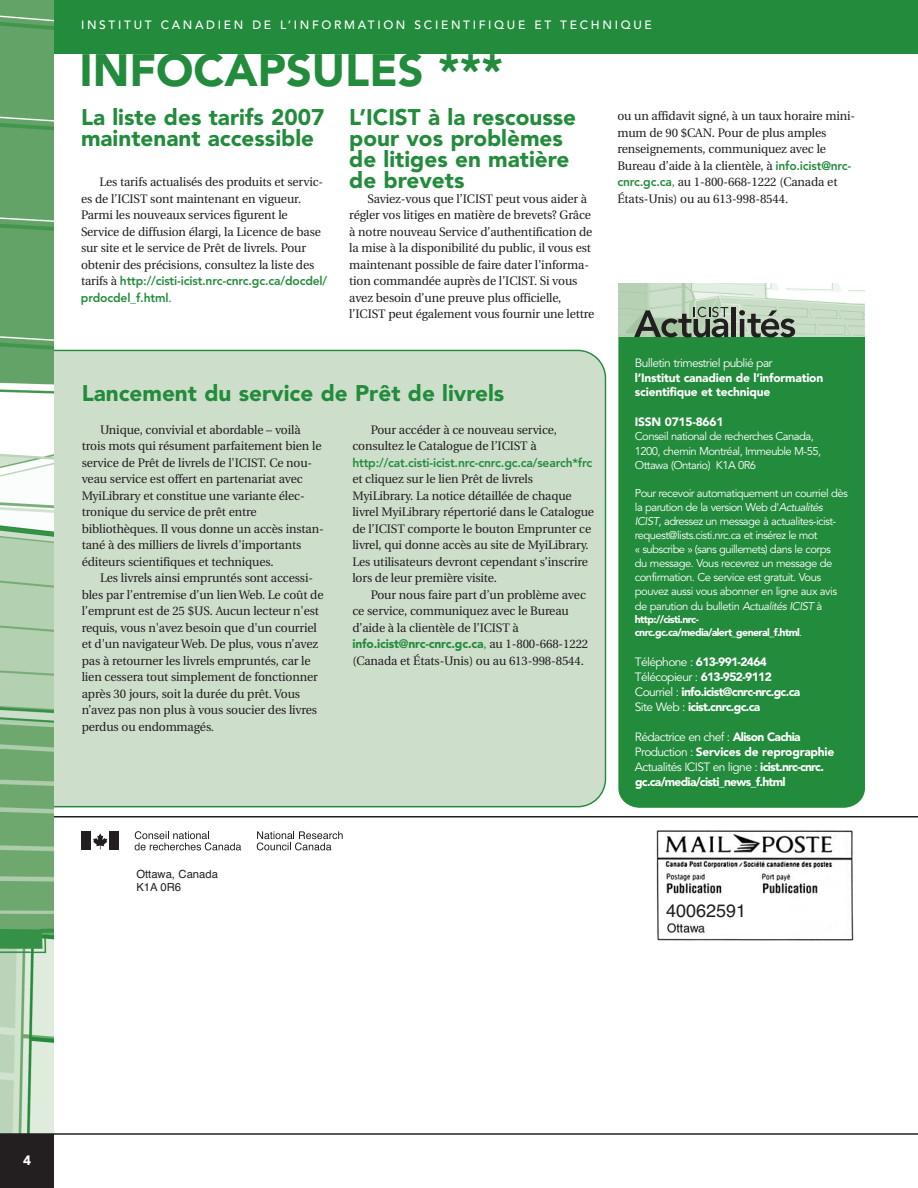
<style>
.page{position:relative;width:918px;height:1188px;background:#fff}
.page>*{position:absolute;margin:0;border:0;box-sizing:border-box;transform-origin:0 0}
.t1{font:900 45px "Avenir";color:#238b3c}
.t2{font:900 22.5px/21px "Avenir";color:#238b3c}
.t3{font:18px "Helvetica";color:#231f20}
.t4{font:900 13.5px "Avenir";color:#fff}
.t5{font:12.3px/16.5px "Utopia";letter-spacing:-.01em;color:#231f20}
.t6{font:800 12.3px/16.5px "Avenir";letter-spacing:-.01em;color:#238b3c}
.t7{font:900 12.3px "Avenir";letter-spacing:-.01em;color:#238b3c}
.t8{font:900 12px/15px "Avenir";letter-spacing:-.02em;color:#fff}
.t9{font:900 12px/15px "Avenir";letter-spacing:-.055em;color:#fff}
.t10{font:500 12px "Avenir";letter-spacing:.22em;color:#fff}
.t11{font:12px "Avenir";letter-spacing:-.05em;color:#fff}
.t12{font:11.25px/14.1px "Avenir";letter-spacing:-.05em;color:#fff}
.t13{font:11.25px/13.5px "Helvetica";color:#231f20}
.t14{font:900 10.5px/13.2px "Avenir";letter-spacing:-.06em;color:#fff}
.s1{font-family:"Utopia";font-weight:400;color:#231f20}
.s2{font-family:"Utopia";font-weight:400}
.s3{font-family:"Avenir";font-weight:800;color:#238b3c}
.s4{color:#238b3c}
.s5{font-weight:400}
</style>
<div class="page">
<div style="left:54px;top:350px;width:552px;height:457px;background:#cddfcb"></div>
<hr style="left:5px;top:816px;width:913px;height:2px;background:#231f20">
<div style="left:0;top:0;width:918px;height:54px;background:#238b3c"></div>
<img style="left:0;top:0;width:54px;height:1133px">
<hr style="left:0;top:1133px;width:918px;height:2px;background:#231f20">
<div style="left:0;top:1134px;width:54px;height:54px;background:#231f20"></div>
<img style="left:656px;top:830px;width:198px;height:111px">
<div style="left:665px;top:902px;width:92px;height:20px;background:#fff"></div>
<div style="left:82px;top:831px;width:9px;height:19px;background:#231f20"></div>
<div style="left:110px;top:831px;width:9px;height:19px;background:#231f20"></div>
<svg style="left:93px;top:833px;width:14px;height:16px"></svg>
<svg style="left:257px;top:831px;width:86px;height:19px"></svg>
<svg style="left:135px;top:831px;width:106px;height:19px"></svg>
<div style="left:618px;top:336px;width:247px;height:472px;background:#238b3c"></div>
<img style="left:618px;top:284px;width:247px;height:52px">
<svg style="left:634px;top:307px;width:94px;height:30px;background:#7f8e7d"></svg>
<hr style="left:732px;top:307px;width:4px;height:30px;background:#231f20">
<svg style="left:739px;top:310px;width:56px;height:27px;background:#818b7f"></svg>
<p class="t10" style="left:81px;top:20px;width:572px">INSTITUT CANADIEN DE L’INFORMATION SCIENTIFIQUE ET TECHNIQUE</p>
<h1 class="t1" style="left:80px;top:52px;width:425px">INFOCAPSULES ***</h1>
<h2 class="t2" style="left:81px;top:109px;width:245px">La liste des tarifs 2007 maintenant accessible</h2>
<p class="t5" style="left:81px;top:175px;width:244px;text-indent:18px">Les tarifs actualisés des produits et servic&shy;es de l’ICIST sont maintenant en vigueur.<br>Parmi les nouveaux services figurent le Service de diffusion élargi, la Licence de base sur site et le service de Prêt de livrels. Pour obtenir des précisions, consultez la liste des</p>
<p class="t6" style="left:81px;top:274px;width:248px"><span class="s1">tarifs à</span> http://cisti-icist.nrc-cnrc.gc.ca/docdel/ prdocdel_f.html<span class="s2">.</span></p>
<h2 class="t2" style="left:349px;top:109px;width:228px">L’ICIST à la rescousse pour vos problèmes de litiges en matière de brevets</h2>
<p class="t5" style="left:349px;top:191px;width:247px;text-indent:18px">Saviez-vous que l’ICIST peut vous aider à régler vos litiges en matière de brevets? Grâce à notre nouveau Service d’authentification de la mise à la disponibilité du public, il vous est maintenant possible de faire dater l’informa&shy;tion commandée auprès de l’ICIST. Si vous avez besoin d’une preuve plus officielle, l’ICIST peut également vous fournir une lettre</p>
<h2 class="t2" style="left:82px;top:385px;width:424px">Lancement du service de Prêt de livrels</h2>
<p class="t5" style="left:82px;top:422px;width:244px;text-indent:18px">Unique, convivial et abordable – voilà trois mots qui résument parfaitement bien le service de Prêt de livrels de l'ICIST. Ce nou&shy;veau service est offert en partenariat avec MyiLibrary et constitue une variante élec&shy;tronique du service de prêt entre bibliothèques. Il vous donne un accès instan&shy;tané à des milliers de livrels d'importants éditeurs scientifiques et techniques.</p>
<p class="t5" style="left:82px;top:571px;width:243px;text-indent:18px">Les livrels ainsi empruntés sont accessi&shy;bles par l’entremise d’un lien Web. Le coût de l’emprunt est de 25 $US. Aucun lecteur n'est requis, vous n'avez besoin que d'un courriel et d'un navigateur Web. De plus, vous n’avez pas à retourner les livrels empruntés, car le lien cessera tout simplement de fonctionner après 30 jours, soit la durée du prêt. Vous n’avez pas non plus à vous soucier des livres perdus ou endommagés.</p>
<p class="t5" style="left:352px;top:422px;width:206px;text-indent:18px">Pour accéder à ce nouveau service, consultez le Catalogue de l’ICIST à</p>
<p class="t6" style="left:352px;top:455px;width:241px">http://cat.cisti-icist.nrc-cnrc.gc.ca/search*frc</p>
<p class="t5" style="left:352px;top:472px;width:243px">et cliquez sur le lien Prêt de livrels MyiLibrary. La notice détaillée de chaque livrel MyiLibrary répertorié dans le Catalogue de l’ICIST comporte le bouton Emprunter ce livrel, qui donne accès au site de MyiLibrary.<br>Les utilisateurs devront cependant s’inscrire lors de leur première visite.</p>
<p class="t5" style="left:352px;top:587px;width:235px;text-indent:18px">Pour nous faire part d’un problème avec ce service, communiquez avec le Bureau d’aide à la clientèle de l’ICIST à</p>
<p class="t7" style="left:352px;top:639px;width:237px">info.icist@nrc-cnrc.gc.ca<span class="s2">,</span> <span class="s1">au 1-800-668-1222</span></p>
<p class="t5" style="left:352px;top:653px;width:233px">(Canada et États-Unis) ou au 613-998-8544.</p>
<p class="t5" style="left:617px;top:109px;width:239px">ou un affidavit signé, à un taux horaire mini&shy;mum de 90 $CAN. Pour de plus amples renseignements, communiquez avec le Bureau d’aide à la clientèle, à <span class="s3">info.icist@nrc&shy;cnrc.gc.ca</span><span class="s4">,</span> au 1-800-668-1222 (Canada et États-Unis) ou au 613-998-8544.</p>
<p class="t11" style="left:635px;top:357px;width:139px">Bulletin trimestriel publié par</p>
<p class="t8" style="left:635px;top:371px;width:190px;line-height:14.4px">l’Institut canadien de l’information scientifique et technique</p>
<p class="t8" style="left:635px;top:415px;width:90px">ISSN 0715-8661</p>
<p class="t12" style="left:635px;top:431px;width:188px">Conseil national de recherches Canada,<br>1200, chemin Montréal, Immeuble M-55,<br>Ottawa (Ontario) K1A 0R6</p>
<p class="t12" style="left:635px;top:487px;width:214px">Pour recevoir automatiquement un courriel dès la parution de la version Web d'Actualités ICIST, adressez un message à actualites-icist&shy;request@lists.cisti.nrc.ca et insérez le mot<br>« subscribe » (sans guillemets) dans le corps<br>du message. Vous recevrez un message de confirmation. Ce service est gratuit. Vous pouvez aussi vous abonner en ligne aux avis de parution du bulletin Actualités ICIST à</p>
<p class="t14" style="left:635px;top:614px;width:169px">http://cisti.nrc&shy;cnrc.gc.ca/media/alert_general_f.html<span class="s5">.</span></p>
<p class="t9" style="left:635px;top:655px;width:167px"><span class="s5">Téléphone :</span> 613-991-2464<br><span class="s5">Télécopieur :</span> 613-952-9112<br><span class="s5">Courriel :</span> info.icist@cnrc-nrc.gc.ca<br><span class="s5">Site Web :</span> icist.cnrc.gc.ca</p>
<p class="t8" style="left:635px;top:730px;width:201px"><span class="s5">Rédactrice en chef :</span> Alison Cachia <span class="s5">Production :</span> Services de reprographie <span class="s5">Actualités ICIST en ligne :</span> icist.nrc-cnrc. gc.ca/media/cisti_news_f.html</p>
<p class="t13" style="left:136px;top:868px;width:83px">Ottawa, Canada<br>K1A 0R6</p>
<h3 class="t3" style="left:666px;top:904px;width:82px">40062591</h3>
<p class="t4" style="left:23px;top:1154px;width:9px">4</p>
</div>
